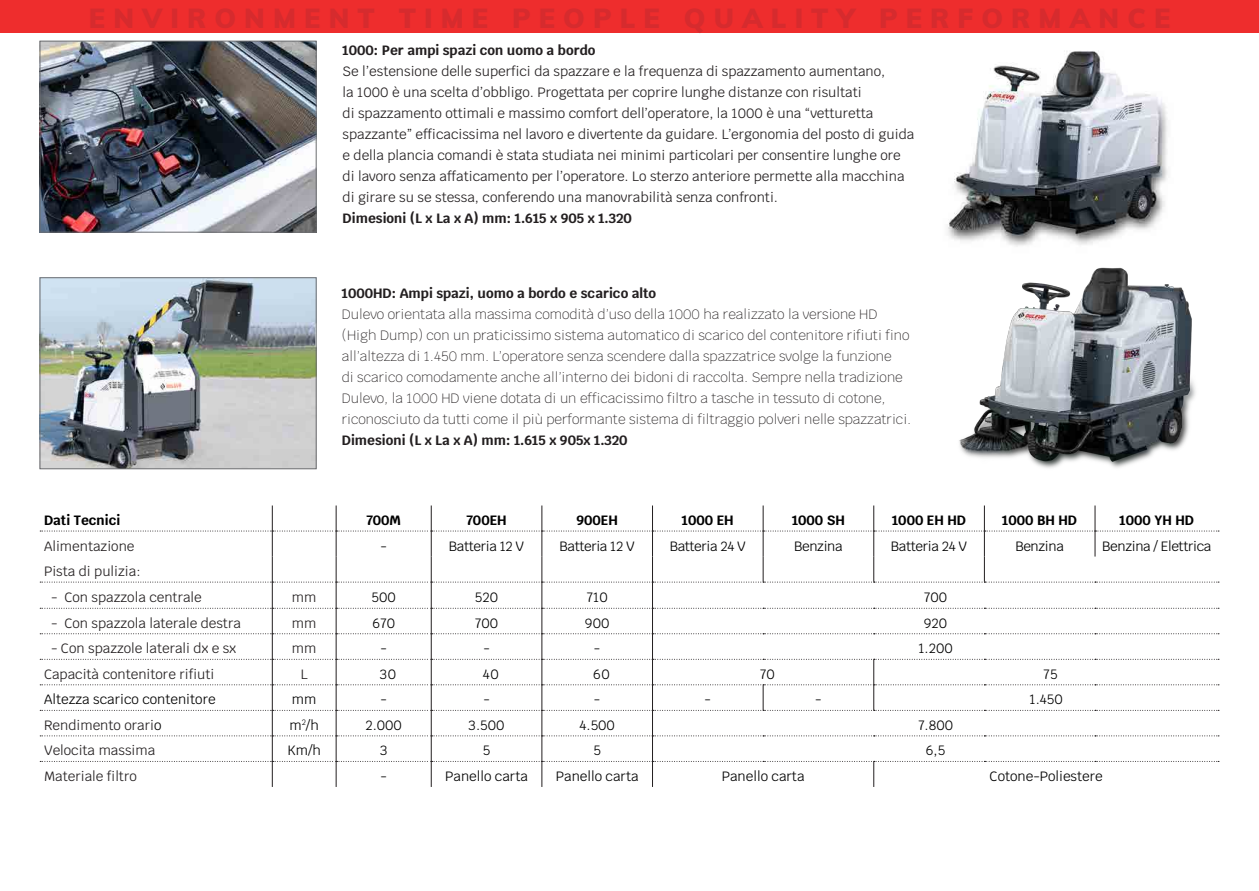
<style>
.page{position:relative;width:1259px;height:891px;background:#fff}
.page>*{position:absolute;margin:0;border:0;box-sizing:border-box;transform-origin:0 0}
.t1{font:900 27px "Muli";letter-spacing:.3em;color:#d62b2e}
.t2{font:13.5px/21px "Krub";color:#231f20}
.t3{font:200 13.5px/21px "Krub";color:#231f20}
.t4{font:13.5px "Krub";color:#000}
.t5{font:700 13.5px "Krub";color:#231f20}
.t6{font:13.5px "Krub";letter-spacing:-.025em;color:#000}
.t7{font:700 13.5px "Krub";color:#000}
.s1{color:#000}
</style>
<div class="page">
<div style="left:0;top:0;width:1258px;height:33px;background:#ee2d2d"></div>
<img style="left:948px;top:51px;width:248px;height:417px">
<img style="left:42px;top:43px;width:272px;height:187px">
<div style="left:40px;top:41px;width:276px;height:191px;border:1px solid #6c6d70"></div>
<img style="left:42px;top:279px;width:272px;height:188px">
<div style="left:40px;top:277px;width:276px;height:192px;border:1px solid #6c6d70"></div>
<svg style="left:40px;top:505px;width:1178px;height:281px"></svg>
<h1 class="t1" style="left:89px;top:-2px;width:1082px">ENVIRONMENT TIME PEOPLE QUALITY PERFORMANCE</h1>
<p class="t5" style="left:342px;top:42px;width:254px">1000: Per ampi spazi con uomo a bordo</p>
<p class="t2" style="left:342px;top:60px;width:573px">Se l’estensione delle superfici da spazzare e la frequenza di spazzamento aumentano,<br>la 1000 è una scelta d’obbligo. Progettata per coprire lunghe distanze con risultati<br>di spazzamento ottimali e massimo comfort dell’operatore, la 1000 è una “vetturetta spazzante” efficacissima nel lavoro e divertente da guidare. L’ergonomia del posto di guida e della plancia comandi è stata studiata nei minimi particolari per consentire lunghe ore di lavoro senza affaticamento per l’operatore. Lo sterzo anteriore permette alla macchina di girare su se stessa, conferendo una manovrabilità senza confronti.</p>
<p class="t5" style="left:342px;top:210px;width:291px">Dimesioni (L x La x A) mm: 1.615 x 905 x 1.320</p>
<p class="t5" style="left:342px;top:286px;width:316px">1000HD: Ampi spazi, uomo a bordo e scarico alto</p>
<p class="t3" style="left:342px;top:304px;width:571px">Dulevo orientata alla massima comodità d’uso della 1000 ha realizzato la versione HD (High Dump) con un praticissimo sistema automatico di scarico del contenitore rifiuti fino all’altezza di 1.450 mm. L’operatore senza scendere dalla spazzatrice svolge la funzione<br>di scarico comodamente anche all’interno dei bidoni di raccolta. Sempre nella tradizione Dulevo, la 1000 HD viene dotata di un efficacissimo filtro a tasche in tessuto di cotone, riconosciuto da tutti come il più performante sistema di filtraggio polveri nelle spazzatrici.</p>
<p class="t5" style="left:342px;top:433px;width:287px">Dimesioni (L x La x A) mm: 1.615 x 905x 1.320</p>
<p class="t7" style="left:44px;top:512px;width:78px">Dati Tecnici</p>
<p class="t7" style="left:366px;top:512px;width:36px">700M</p>
<p class="t7" style="left:466px;top:512px;width:42px">700EH</p>
<p class="t7" style="left:576px;top:512px;width:43px">900EH</p>
<p class="t7" style="left:681px;top:512px;width:53px">1000 EH</p>
<p class="t7" style="left:791px;top:512px;width:54px">1000 SH</p>
<p class="t7" style="left:891px;top:512px;width:75px">1000 EH HD</p>
<p class="t7" style="left:1002px;top:512px;width:76px">1000 BH HD</p>
<p class="t7" style="left:1119px;top:512px;width:76px">1000 YH HD</p>
<p class="t2" style="left:44px;top:535px;width:92px">Alimentazione</p>
<p class="t4" style="left:380px;top:534px;width:8px">-</p>
<p class="t6" style="left:449px;top:534px;width:77px">Batteria 12 V</p>
<p class="t6" style="left:559px;top:534px;width:77px">Batteria 12 V</p>
<p class="t6" style="left:669px;top:534px;width:78px">Batteria 24 V</p>
<p class="t6" style="left:794px;top:534px;width:50px">Benzina</p>
<p class="t6" style="left:890px;top:534px;width:78px">Batteria 24 V</p>
<p class="t6" style="left:1015px;top:534px;width:50px">Benzina</p>
<p class="t6" style="left:1101px;top:534px;width:110px">Benzina / Elettrica</p>
<p class="t2" style="left:44px;top:561px;width:98px">Pista di pulizia:</p>
<p class="t2" style="left:51px;top:586px;width:152px">- Con spazzola centrale</p>
<p class="t2" style="left:292px;top:586px;width:26px">mm</p>
<p class="t4" style="left:371px;top:585px;width:26px">500</p>
<p class="t4" style="left:475px;top:585px;width:25px">520</p>
<p class="t4" style="left:586px;top:585px;width:23px">710</p>
<p class="t4" style="left:923px;top:585px;width:25px">700</p>
<p class="t2" style="left:51px;top:612px;width:191px">- Con spazzola laterale destra</p>
<p class="t2" style="left:292px;top:612px;width:26px">mm</p>
<p class="t4" style="left:372px;top:611px;width:24px">670</p>
<p class="t4" style="left:475px;top:611px;width:25px">700</p>
<p class="t4" style="left:585px;top:611px;width:26px">900</p>
<p class="t4" style="left:923px;top:611px;width:25px">920</p>
<p class="t2" style="left:51px;top:638px;width:186px">- Con spazzole laterali dx e sx</p>
<p class="t2" style="left:292px;top:638px;width:26px">mm</p>
<p class="t4" style="left:380px;top:637px;width:8px">-</p>
<p class="t4" style="left:483px;top:637px;width:8px">-</p>
<p class="t4" style="left:594px;top:637px;width:8px">-</p>
<p class="t4" style="left:918px;top:637px;width:36px">1.200</p>
<p class="t2" style="left:44px;top:663px;width:172px">Capacità contenitore rifiuti</p>
<p class="t2" style="left:301px;top:663px;width:8px">L</p>
<p class="t4" style="left:380px;top:662px;width:18px">30</p>
<p class="t4" style="left:483px;top:662px;width:17px">40</p>
<p class="t4" style="left:593px;top:662px;width:18px">60</p>
<p class="t4" style="left:759px;top:662px;width:17px">70</p>
<p class="t4" style="left:1043px;top:662px;width:16px">75</p>
<p class="t4" style="left:44px;top:688px;width:173px">Altezza scarico contenitore</p>
<p class="t4" style="left:292px;top:688px;width:26px">mm</p>
<p class="t4" style="left:380px;top:688px;width:8px">-</p>
<p class="t4" style="left:483px;top:688px;width:8px">-</p>
<p class="t4" style="left:594px;top:688px;width:8px">-</p>
<p class="t4" style="left:704px;top:688px;width:8px">-</p>
<p class="t4" style="left:815px;top:688px;width:8px">-</p>
<p class="t4" style="left:1029px;top:688px;width:35px">1.450</p>
<p class="t2" style="left:44px;top:714px;width:119px">Rendimento orari<span class="s1">o</span></p>
<p class="t4" style="left:289px;top:713px;width:31px">m<sup>2</sup>/h</p>
<p class="t4" style="left:365px;top:713px;width:38px">2.000</p>
<p class="t4" style="left:468px;top:713px;width:37px">3.500</p>
<p class="t4" style="left:579px;top:713px;width:37px">4.500</p>
<p class="t4" style="left:917px;top:713px;width:37px">7.800</p>
<p class="t2" style="left:44px;top:740px;width:113px">Velocita massima</p>
<p class="t4" style="left:287px;top:739px;width:35px">Km/h</p>
<p class="t4" style="left:380px;top:739px;width:9px">3</p>
<p class="t4" style="left:482px;top:739px;width:9px">5</p>
<p class="t4" style="left:593px;top:739px;width:9px">5</p>
<p class="t4" style="left:925px;top:739px;width:21px">6,5</p>
<p class="t2" style="left:44px;top:765px;width:94px">Materiale filtro</p>
<p class="t4" style="left:380px;top:764px;width:8px">-</p>
<p class="t4" style="left:445px;top:764px;width:84px">Panello carta</p>
<p class="t4" style="left:555px;top:764px;width:84px">Panello carta</p>
<p class="t4" style="left:721px;top:764px;width:84px">Panello carta</p>
<p class="t4" style="left:989px;top:764px;width:115px">Cotone-Poliestere</p>
</div>
